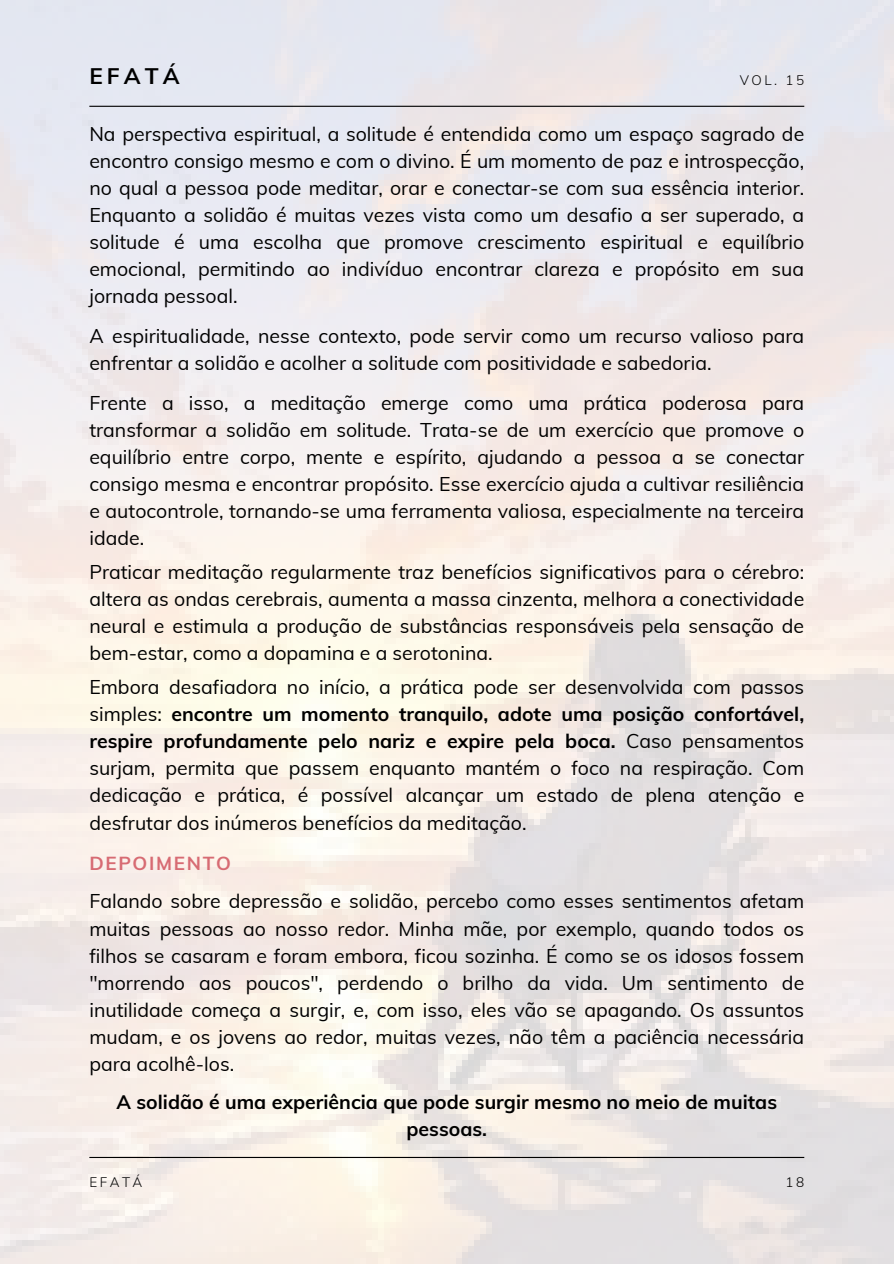
<style>
.page{position:relative;width:894px;height:1264px;background:#fff}
.page>*{position:absolute;margin:0;border:0;box-sizing:border-box;transform-origin:0 0}
.t1{font:700 22.5px "Muli";letter-spacing:.185em;color:#000}
.t2{font:19.5px/27px "Muli";color:#000;text-align:justify}
.t3{font:700 19.5px/27px "Muli";color:#000;text-align:center}
.t4{font:700 18.9px "Muli";letter-spacing:.09em;color:#d76b73}
.t5{font:300 13.5px "Muli";letter-spacing:.185em;color:#000}
.s1{font-weight:700}
</style>
<div class="page">
<img style="left:0;top:0;width:893px;height:1263px">
<hr style="left:89px;top:106px;width:715px;height:1px;background:#000">
<hr style="left:89px;top:1156px;width:715px;height:1px;background:#000">
<h1 class="t1" style="left:89px;top:61px;width:92px">EFATÁ</h1>
<p class="t5" style="left:739px;top:72px;width:66px">VOL. 15</p>
<h4 class="t2" style="left:89px;top:120px;width:716px">Na perspectiva espiritual, a solitude é entendida como um espaço sagrado de encontro consigo mesmo e com o divino. É um momento de paz e introspecção, no qual a pessoa pode meditar, orar e conectar-se com sua essência interior.<br>Enquanto a solidão é muitas vezes vista como um desafio a ser superado, a solitude é uma escolha que promove crescimento espiritual e equilíbrio emocional, permitindo ao indivíduo encontrar clareza e propósito em sua jornada pessoal.</h4>
<h4 class="t2" style="left:89px;top:322px;width:716px">A espiritualidade, nesse contexto, pode servir como um recurso valioso para enfrentar a solidão e acolher a solitude com positividade e sabedoria.</h4>
<h4 class="t2" style="left:89px;top:389px;width:716px">Frente a isso, a meditação emerge como uma prática poderosa para transformar a solidão em solitude. Trata-se de um exercício que promove o equilíbrio entre corpo, mente e espírito, ajudando a pessoa a se conectar consigo mesma e encontrar propósito. Esse exercício ajuda a cultivar resiliência e autocontrole, tornando-se uma ferramenta valiosa, especialmente na terceira idade.</h4>
<h4 class="t2" style="left:89px;top:558px;width:716px">Praticar meditação regularmente traz benefícios significativos para o cérebro: altera as ondas cerebrais, aumenta a massa cinzenta, melhora a conectividade neural e estimula a produção de substâncias responsáveis pela sensação de bem-estar, como a dopamina e a serotonina.</h4>
<h2 class="t2" style="left:89px;top:673px;width:716px">Embora desafiadora no início, a prática pode ser desenvolvida com passos simples: <span class="s1">encontre um momento tranquilo, adote uma posição confortável, respire profundamente pelo nariz e expire pela boca.</span> Caso pensamentos surjam, permita que passem enquanto mantém o foco na respiração. Com dedicação e prática, é possível alcançar um estado de plena atenção e desfrutar dos inúmeros benefícios da meditação.</h2>
<h4 class="t4" style="left:89px;top:850px;width:143px">DEPOIMENTO</h4>
<h3 class="t2" style="left:89px;top:887px;width:716px">Falando sobre depressão e solidão, percebo como esses sentimentos afetam muitas pessoas ao nosso redor. Minha mãe, por exemplo, quando todos os filhos se casaram e foram embora, ficou sozinha. É como se os idosos fossem "morrendo aos poucos", perdendo o brilho da vida. Um sentimento de inutilidade começa a surgir, e, com isso, eles vão se apagando. Os assuntos mudam, e os jovens ao redor, muitas vezes, não têm a paciência necessária para acolhê-los.</h3>
<p class="t3" style="left:116px;top:1087px;width:662px">A solidão é uma experiência que pode surgir mesmo no meio de muitas pessoas.</p>
<p class="t5" style="left:89px;top:1173px;width:54px">EFATÁ</p>
<h4 class="t5" style="left:785px;top:1173px;width:20px">18</h4>
</div>
